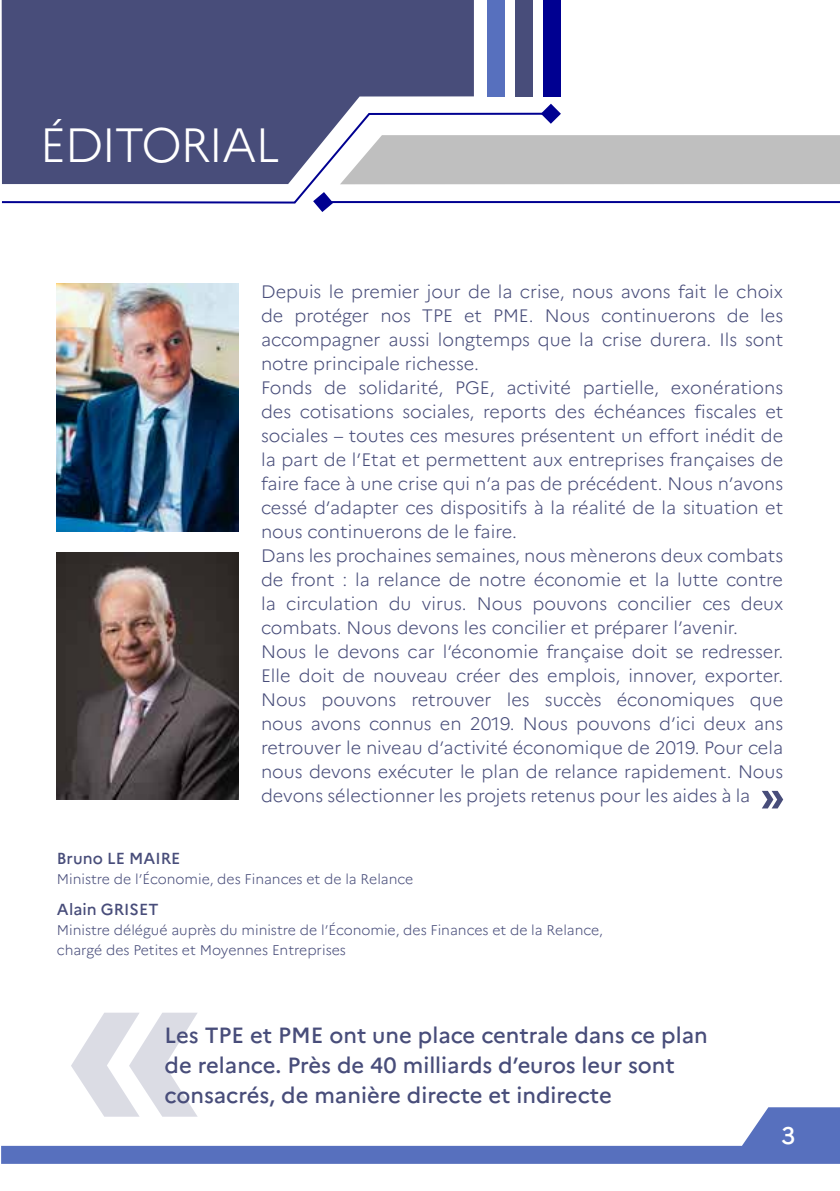
<style>
.page{position:relative;width:840px;height:1191px;background:#fff}
.page>*{position:absolute;margin:0;border:0;box-sizing:border-box;transform-origin:0 0}
.t1{font:300 48px "Marianne";letter-spacing:-.03em;color:#fff}
.t2{font:500 24px "Marianne";color:#fff}
.t3{font:500 22px/30px "Marianne";color:#484d7a}
.t4{font:300 18px/24px "Marianne";color:#484d7a}
.t5{font:500 16px "Marianne";color:#484d7a}
.t6{font:300 14px/20px "Marianne";color:#484d7a}
</style>
<div class="page">
<svg style="left:1px;top:1107px;width:838px;height:56px"></svg>
<div style="left:2px;top:0;width:471px;height:112px;background:#484d7a"></div>
<svg style="left:542px;top:104px;width:18px;height:17px"></svg>
<svg style="left:1px;top:112px;width:553px;height:92px"></svg>
<svg style="left:313px;top:192px;width:20px;height:20px"></svg>
<hr style="left:327px;top:201px;width:512px;height:2px;background:#000091">
<div style="left:340px;top:135px;width:499px;height:49px;background:#bfbfbf"></div>
<div style="left:543px;top:0;width:17px;height:96px;background:#000091"></div>
<div style="left:515px;top:0;width:17px;height:96px;background:#484d7a"></div>
<div style="left:487px;top:0;width:17px;height:96px;background:#5770be"></div>
<img style="left:57px;top:283px;width:181px;height:248px">
<img style="left:57px;top:552px;width:181px;height:247px">
<svg style="left:71px;top:1012px;width:126px;height:104px"></svg>
<svg style="left:762px;top:791px;width:20px;height:17px"></svg>
<h1 class="t1" style="left:40px;top:116px;width:241px">ÉDITORIAL</h1>
<p class="t4" style="left:261px;top:280px;width:523px">Depuis le premier jour de la crise, nous avons fait le choix de protéger nos TPE et PME. Nous continuerons de les accompagner aussi longtemps que la crise durera. Ils sont notre principale richesse.<br>Fonds de solidarité, PGE, activité partielle, exonérations des cotisations sociales, reports des échéances fiscales et sociales – toutes ces mesures présentent un effort inédit de la part de l’Etat et permettent aux entreprises françaises de faire face à une crise qui n’a pas de précédent. Nous n’avons cessé d’adapter ces dispositifs à la réalité de la situation et nous continuerons de le faire.<br>Dans les prochaines semaines, nous mènerons deux combats de front : la relance de notre économie et la lutte contre la circulation du virus. Nous pouvons concilier ces deux combats. Nous devons les concilier et préparer l’avenir.<br>Nous le devons car l’économie française doit se redresser.<br>Elle doit de nouveau créer des emplois, innover, exporter.<br>Nous pouvons retrouver les succès économiques que nous avons connus en 2019. Nous pouvons d’ici deux ans retrouver le niveau d’activité économique de 2019. Pour cela nous devons exécuter le plan de relance rapidement. Nous devons sélectionner les projets retenus pour les aides à la</p>
<p class="t5" style="left:57px;top:848px;width:122px">Bruno Le Mai re</p>
<p class="t6" style="left:57px;top:868px;width:358px">Ministre de l’Économie, des Finances et de la Relance</p>
<p class="t5" style="left:57px;top:899px;width:77px">Alain Griset</p>
<p class="t6" style="left:57px;top:920px;width:547px">Ministre délégué auprès du ministre de l’Économie, des Finances et de la Relance, chargé des Petites et Moyennes Entreprises</p>
<p class="t3" style="left:164px;top:1020px;width:544px">Les TPE et PME ont une place centrale dans ce plan de relance. Près de 40 milliards d’euros leur sont consacrés, de manière directe et indirecte</p>
<h2 class="t2" style="left:780px;top:1121px;width:16px">3</h2>
</div>
